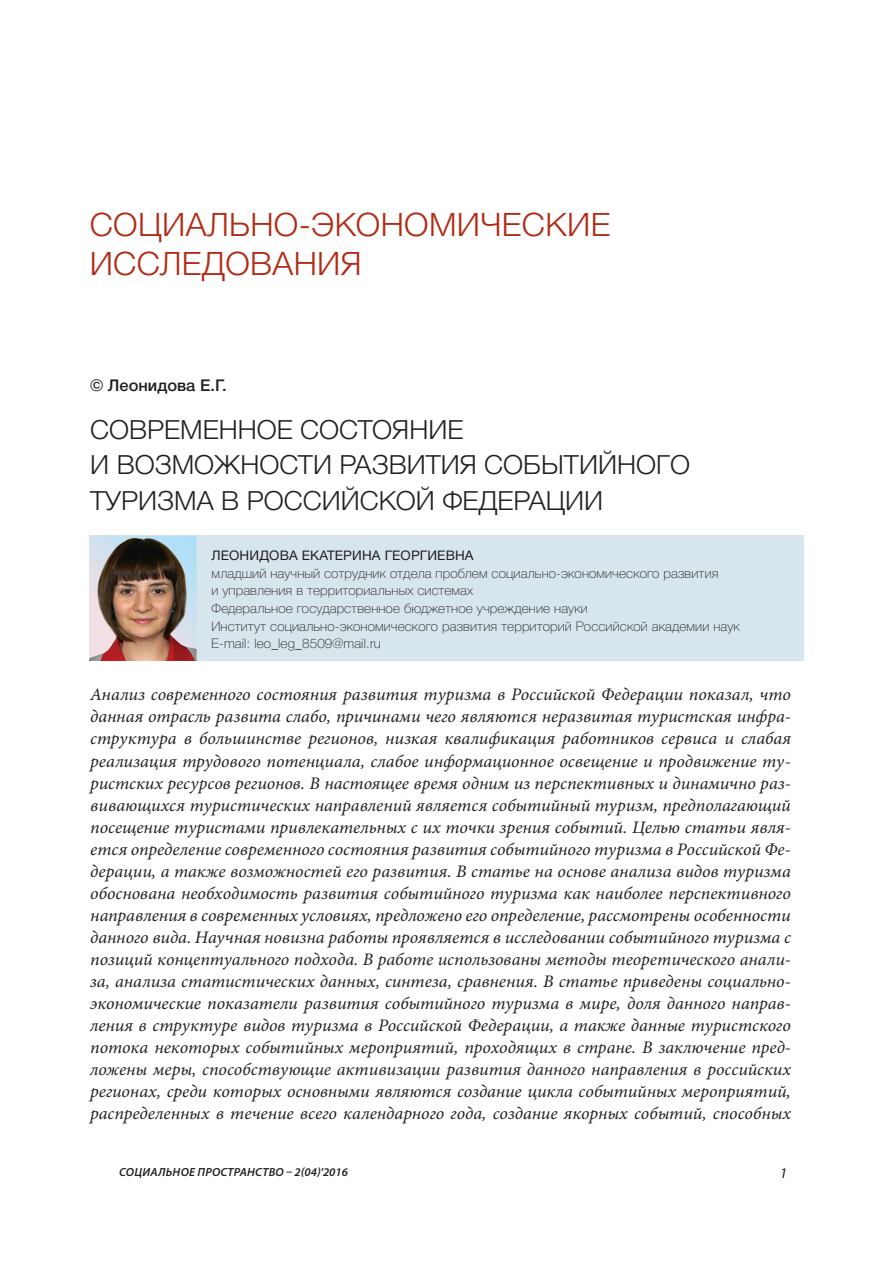
<style>
.page{position:relative;width:893px;height:1263px;background:#fff}
.page>*{position:absolute;margin:0;border:0;box-sizing:border-box;transform-origin:0 0}
.t1{font:300 32.4px/38.8px "Helvetica Neue Cyr";letter-spacing:.01em;color:#b22b14}
.t2{font:300 26.4px/35.2px "Helvetica Neue Cyr";color:#231f20}
.t3{font:italic 17.7px/22px "Minion Pro";color:#231f20;text-align:justify}
.t4{font:500 16.2px "Helvetica Neue Cyr";color:#231f20}
.t5{font:italic 14.7px "Myriad Pro";color:#231f20}
.t6{font:100 13.2px/17.7px "Helvetica Neue Cyr";letter-spacing:.01em;color:#231f20}
.t7{font:13.2px "Helvetica Neue Cyr";letter-spacing:.01em;color:#231f20}
.t8{font:italic 600 11.7px "Myriad Pro";letter-spacing:.02em;color:#231f20}
</style>
<div class="page">
<div style="left:89px;top:536px;width:715px;height:125px;background:#d7e5ec"></div>
<img style="left:89px;top:536px;width:108px;height:125px">
<h1 class="t1" style="left:90px;top:209px;width:522px">СОЦИАЛЬНО-ЭКОНОМИЧЕСКИЕ<br>ИССЛЕДОВАНИЯ</h1>
<p class="t4" style="left:90px;top:376px;width:138px">© Леонидова Е.Г.</p>
<h2 class="t2" style="left:90px;top:415px;width:601px">СОВРЕМЕННОЕ СОСТОЯНИЕ<br>И ВОЗМОЖНОСТИ РАЗВИТИЯ СОБЫТИЙНОГО<br>ТУРИЗМА В РОССИЙСКОЙ ФЕДЕРАЦИИ</h2>
<p class="t7" style="left:211px;top:548px;width:264px">ЛЕОНИДОВА ЕКАТЕРИНА ГЕОРГИЕВНА</p>
<p class="t6" style="left:211px;top:564px;width:530px">младший научный сотрудник отдела проблем социально-экономического развития<br>и управления в территориальных системах<br>Федеральное государственное бюджетное учреждение науки<br>Институт социально-экономического развития территорий Российской академии наук E-mail: leo_leg_8509@mail.ru</p>
<p class="t3" style="left:90px;top:685px;width:702px">Анализ современного состояния развития туризма в Российской Федерации показал, что данная отрасль развита слабо, причинами чего являются неразвитая туристская инфра&shy;структура в большинстве регионов, низкая квалификация работников сервиса и слабая реализация трудового потенциала, слабое информационное освещение и продвижение ту&shy;ристских ресурсов регионов. В настоящее время одним из перспективных и динамично раз&shy;вивающихся туристических направлений является событийный туризм, предполагающий посещение туристами привлекательных с их точки зрения событий. Целью статьи явля&shy;ется определение современного состояния развития событийного туризма в Российской Фе&shy;дерации, а также возможностей его развития. В статье на основе анализа видов туризма обоснована необходимость развития событийного туризма как наиболее перспективного направления в современных условиях, предложено его определение, рассмотрены особенности данного вида. Научная новизна работы проявляется в исследовании событийного туризма с позиций концептуального подхода. В работе использованы методы теоретического анали&shy;за, анализа статистических данных, синтеза, сравнения. В статье приведены социально&shy;экономические показатели развития событийного туризма в мире, доля данного направ&shy;ления в структуре видов туризма в Российской Федерации, а также данные туристского потока некоторых событийных мероприятий, проходящих в стране. В заключение пред&shy;ложены меры, способствующие активизации развития данного направления в российских регионах, среди которых основными являются создание цикла событийных мероприятий, распределенных в течение всего календарного года, создание якорных событий, способных</p>
<p class="t8" style="left:119px;top:1165px;width:230px">СОЦИАЛЬНОЕ ПРОСТРАНСТВО – 2(04)'2016</p>
<p class="t5" style="left:780px;top:1164px;width:9px">1</p>
</div>
